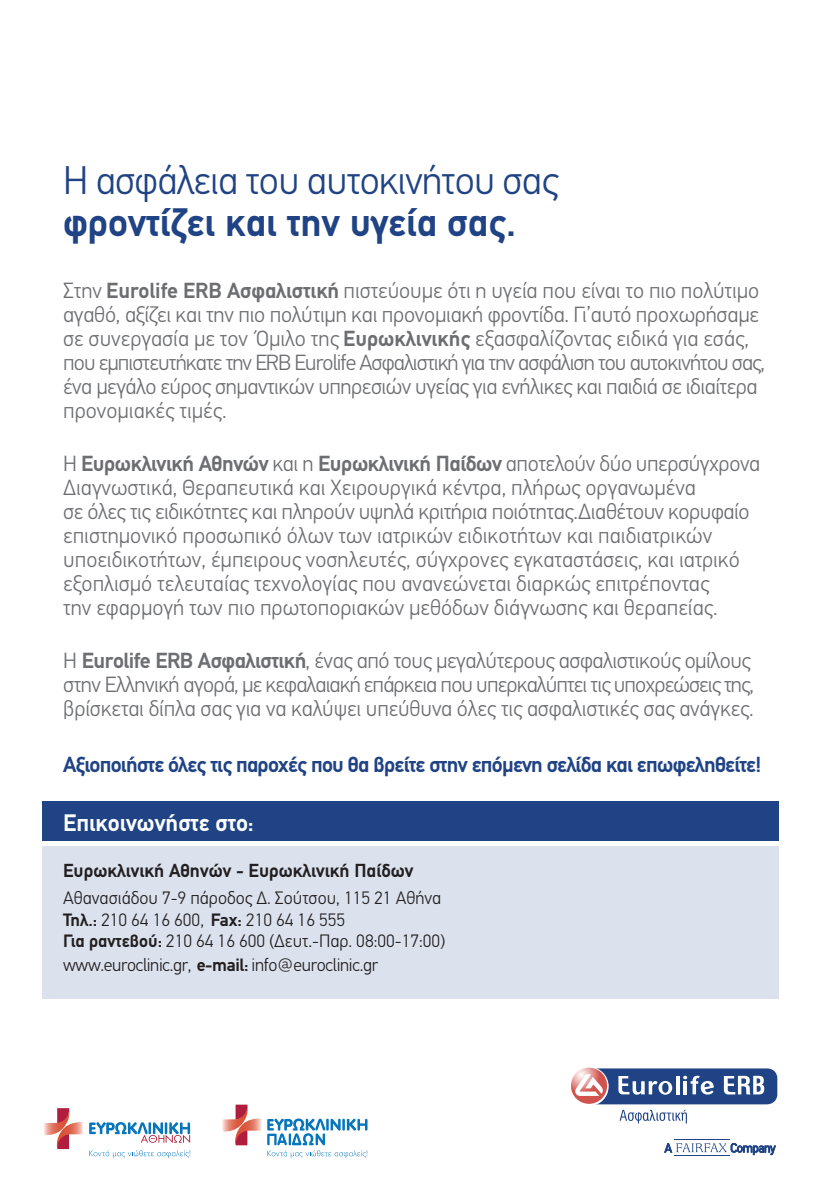
<style>
.page{position:relative;width:823px;height:1191px;background:#fff}
.page>*{position:absolute;margin:0;border:0;box-sizing:border-box;transform-origin:0 0}
.t1{font:300 40px "PFDIN Text Pro";letter-spacing:-.02em;color:#1f4384}
.t2{font:700 40px "PF Din Text";color:#1f4384}
.t3{font:700 24px "PF Din Text";color:#fff}
.t4{font:300 22px/24px "PFDIN Text Pro";letter-spacing:-.005em;color:#6d6e71}
.t5{font:700 22px "PF Din Text";letter-spacing:-.03em;color:#1f4384}
.t6{font:700 22px "PF Din Text";letter-spacing:-.02em;color:#6d6e71}
.t7{font:700 19px "PF Din Text";color:#231f20}
.t8{font:300 18px/22.2px "PFDIN Text Pro";color:#231f20}
.s1{font-family:"PF Din Text";font-weight:700}
.s2{font-family:"PFDIN Text Pro";font-weight:300}
</style>
<div class="page">
<div style="left:43px;top:800px;width:735px;height:40px;background:#1f4384"></div>
<div style="left:43px;top:846px;width:735px;height:152px;background:#dbe2ee"></div>
<svg style="left:44px;top:1108px;width:39px;height:41px"></svg>
<svg style="left:89px;top:1122px;width:101px;height:21px"></svg>
<svg style="left:89px;top:1150px;width:101px;height:8px"></svg>
<svg style="left:267px;top:1118px;width:100px;height:40px"></svg>
<svg style="left:222px;top:1104px;width:39px;height:41px"></svg>
<svg style="left:570px;top:1067px;width:36px;height:36px"></svg>
<svg style="left:574px;top:1067px;width:204px;height:56px"></svg>
<svg style="left:664px;top:1143px;width:111px;height:11px"></svg>
<hr style="left:673px;top:1139px;width:56px;height:1px;background:#1f4384">
<hr style="left:673px;top:1155px;width:56px;height:1px;background:#1f4384">
<h1 class="t1" style="left:63px;top:158px;width:496px">Η ασφάλεια του αυτοκινήτου σας</h1>
<h1 class="t2" style="left:63px;top:199px;width:454px">φροντίζει και την υγεία σας.</h1>
<p class="t4" style="left:63px;top:279px;width:703px">Στην <span class="s1">Eurolife ERB Ασφαλιστική</span> πιστεύουµε ότι η υγεία που είναι το πιο πολύτιµο αγαθό, αξίζει και την πιο πολύτιµη και προνοµιακή φροντίδα. Γι’αυτό προχωρήσαµε σε συνεργασία µε τον Όµιλο της <span class="s1">Ευρωκλινικής</span> εξασφαλίζοντας ειδικά για εσάς, που εµπιστευτήκατε την ERB Eurolife Ασφαλιστική για την ασφάλιση του αυτοκινήτου σας, ένα µεγάλο εύρος σηµαντικών υπηρεσιών υγείας για ενήλικες και παιδιά σε ιδιαίτερα προνοµιακές τιµές.</p>
<p class="t6" style="left:63px;top:451px;width:698px"><span class="s2">Η</span> Ευρωκλινική Αθηνών <span class="s2">και η</span> Ευρωκλινική Παίδων <span class="s2">αποτελούν δύο υπερσύγχρονα</span></p>
<p class="t4" style="left:63px;top:476px;width:687px">∆ιαγνωστικά, Θεραπευτικά και Χειρουργικά κέντρα, πλήρως οργανωµένα<br>σε όλες τις ειδικότητες και πληρούν υψηλά κριτήρια ποιότητας.∆ιαθέτουν κορυφαίο επιστηµονικό προσωπικό όλων των ιατρικών ειδικοτήτων και παιδιατρικών υποειδικοτήτων, έµπειρους νοσηλευτές, σύγχρονες εγκαταστάσεις, και ιατρικό εξοπλισµό τελευταίας τεχνολογίας που ανανεώνεται διαρκώς επιτρέποντας<br>την εφαρµογή των πιο πρωτοποριακών µεθόδων διάγνωσης και θεραπείας.</p>
<p class="t4" style="left:63px;top:648px;width:692px">Η <span class="s1">Eurolife ERB Ασφαλιστική</span>, ένας από τους µεγαλύτερους ασφαλιστικούς οµίλους στην Ελληνική αγορά, µε κεφαλαιακή επάρκεια που υπερκαλύπτει τις υποχρεώσεις της, βρίσκεται δίπλα σας για να καλύψει υπεύθυνα όλες τις ασφαλιστικές σας ανάγκες.</p>
<p class="t5" style="left:63px;top:751px;width:699px">Αξιοποιήστε όλες τις παροχές που θα βρείτε στην επόµενη σελίδα και επωφεληθείτε!</p>
<p class="t3" style="left:63px;top:808px;width:192px">Επικοινωνήστε στο:</p>
<p class="t7" style="left:63px;top:859px;width:352px">Ευρωκλινική Αθηνών - Ευρωκλινική Παίδων</p>
<p class="t8" style="left:63px;top:887px;width:383px">Αθανασιάδου 7-9 πάροδος ∆. Σούτσου, 115 21 Αθήνα <span class="s1">Τηλ.:</span> 210 64 16 600, <span class="s1">Fax:</span> 210 64 16 555<br><span class="s1">Για ραντεβού:</span> 210 64 16 600 (∆ευτ.-Παρ. 08:00-17:00) www.euroclinic.gr, <span class="s1">e-mail:</span> info@euroclinic.gr</p>
</div>
